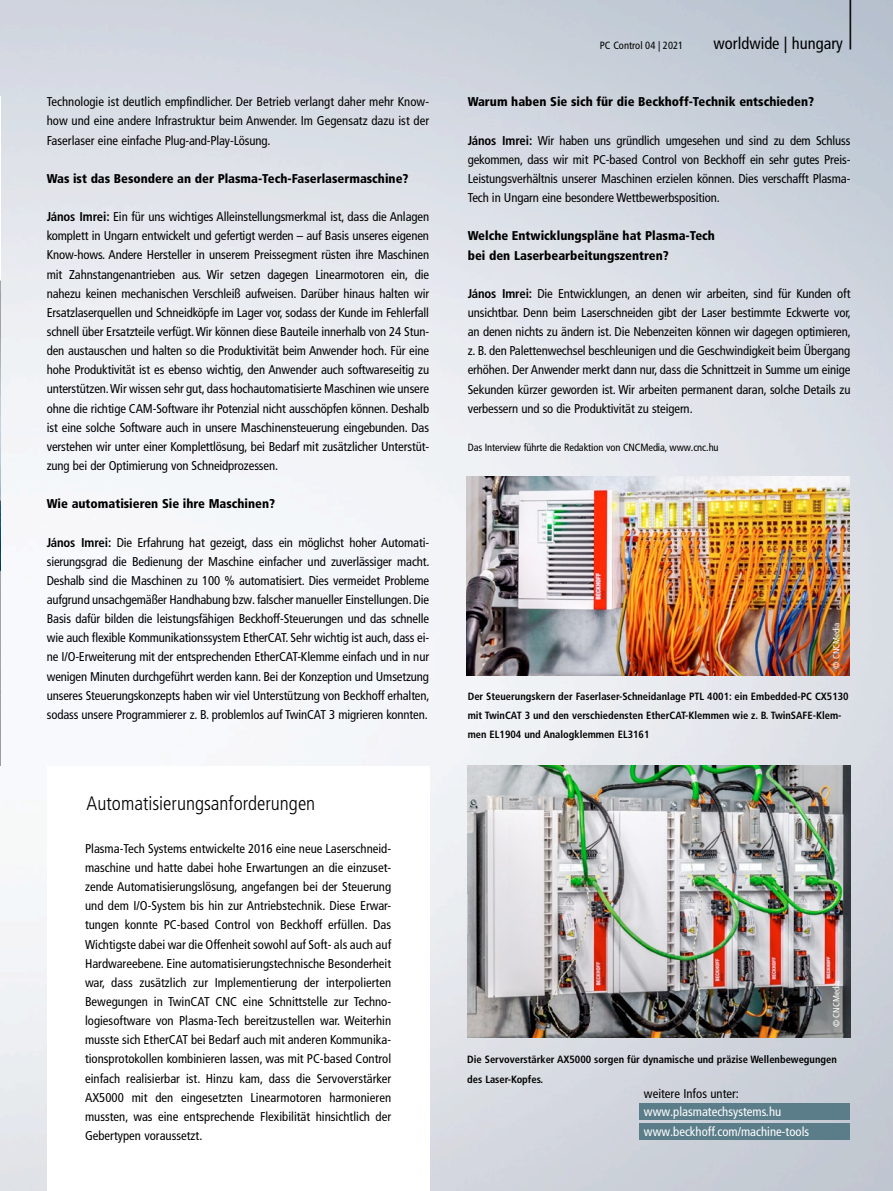
<style>
.page{position:relative;width:893px;height:1191px;background:#fff}
.page>*{position:absolute;margin:0;border:0;box-sizing:border-box;transform-origin:0 0}
.t1{font:300 condensed 61.8px "Frutiger LT Pro";color:#000;scale:.49 1}
.t2{font:300 condensed 19.5px "Frutiger LT Pro";color:#000}
.t3{font:condensed 16.5px "Frutiger LT Pro";color:#000}
.t4{font:condensed 12.75px/19.2px "Frutiger LT Pro";letter-spacing:-.01em;color:#000;text-align:justify}
.t5{font:900 condensed 12.75px/19.2px "Frutiger LT Pro";color:#000}
.t6{font:condensed 12.75px/20.1px "Frutiger LT Pro";color:#fff}
.t7{font:700 condensed 10.5px/19.2px "Frutiger LT Pro";color:#000}
.t8{font:condensed 10.5px "Frutiger LT Pro";letter-spacing:-.01em;color:#000}
.t9{font:condensed 9px "Frutiger LT Pro";color:#fff}
.s1{font-weight:700}
</style>
<div class="page">
<img style="left:0;top:0;width:893px;height:1191px">
<img style="left:0;top:96px;width:1px;height:669px">
<div style="left:47px;top:767px;width:382px;height:424px;background:#fff"></div>
<img style="left:468px;top:765px;width:382px;height:272px">
<img style="left:466px;top:476px;width:383px;height:199px">
<div style="left:640px;top:1103px;width:210px;height:16px;background:#5b7d8a"></div>
<div style="left:640px;top:1123px;width:210px;height:16px;background:#5b7d8a"></div>
<p class="t4" style="left:47px;top:92px;width:384px">Technologie ist deutlich empfindlicher. Der Betrieb verlangt daher mehr Know&shy;how und eine andere Infrastruktur beim Anwender. Im Gegensatz dazu ist der Faserlaser eine einfache Plug-and-Play-Lösung.</p>
<p class="t5" style="left:47px;top:169px;width:363px">Was ist das Besondere an der Plasma-Tech-Faserlasermaschine?</p>
<p class="t4" style="left:47px;top:207px;width:384px"><span class="s1">János Imrei:</span> Ein für uns wichtiges Alleinstellungsmerkmal ist, dass die Anlagen komplett in Ungarn entwickelt und gefertigt werden – auf Basis unseres eigenen Know-hows. Andere Hersteller in unserem Preissegment rüsten ihre Maschinen mit Zahnstangenantrieben aus. Wir setzen dagegen Linearmotoren ein, die nahezu keinen mechanischen Verschleiß aufweisen. Darüber hinaus halten wir Ersatzlaserquellen und Schneidköpfe im Lager vor, sodass der Kunde im Fehlerfall schnell über Ersatzteile verfügt. Wir können diese Bauteile innerhalb von 24 Stun&shy;den austauschen und halten so die Produktivität beim Anwender hoch. Für eine hohe Produktivität ist es ebenso wichtig, den Anwender auch softwareseitig zu unterstützen. Wir wissen sehr gut, dass hochautomatisierte Maschinen wie unsere ohne die richtige CAM-Software ihr Potenzial nicht ausschöpfen können. Deshalb ist eine solche Software auch in unsere Maschinensteuerung eingebunden. Das verstehen wir unter einer Komplettlösung, bei Bedarf mit zusätzlicher Unterstüt&shy;zung bei der Optimierung von Schneidprozessen.</p>
<p class="t5" style="left:47px;top:494px;width:230px">Wie automatisieren Sie ihre Maschinen?</p>
<p class="t4" style="left:47px;top:532px;width:384px"><span class="s1">János Imrei:</span> Die Erfahrung hat gezeigt, dass ein möglichst hoher Automati&shy;sierungsgrad die Bedienung der Maschine einfacher und zuverlässiger macht.<br>Deshalb sind die Maschinen zu 100 % automatisiert. Dies vermeidet Probleme aufgrund unsachgemäßer Handhabung bzw. falscher manueller Einstellungen. Die Basis dafür bilden die leistungsfähigen Beckhoff-Steuerungen und das schnelle wie auch flexible Kommunikationssystem EtherCAT. Sehr wichtig ist auch, dass ei&shy;ne I/O-Erweiterung mit der entsprechenden EtherCAT-Klemme einfach und in nur wenigen Minuten durchgeführt werden kann. Bei der Konzeption und Umsetzung unseres Steuerungskonzepts haben wir viel Unterstützung von Beckhoff erhalten, sodass unsere Programmierer z. B. problemlos auf TwinCAT 3 migrieren konnten.</p>
<h2 class="t2" style="left:87px;top:792px;width:230px">Automatisierungsanforderungen</h2>
<p class="t4" style="left:85px;top:839px;width:308px">Plasma-Tech Systems entwickelte 2016 eine neue Laserschneid&shy;maschine und hatte dabei hohe Erwartungen an die einzuset&shy;zende Automatisierungslösung, angefangen bei der Steuerung und dem I/O-System bis hin zur Antriebstechnik. Diese Erwar&shy;tungen konnte PC-based Control von Beckhoff erfüllen. Das Wichtigste dabei war die Offenheit sowohl auf Soft- als auch auf Hardwareebene. Eine automatisierungstechnische Besonderheit war, dass zusätzlich zur Implementierung der interpolierten Bewegungen in TwinCAT CNC eine Schnittstelle zur Techno&shy;logiesoftware von Plasma-Tech bereitzustellen war. Weiterhin musste sich EtherCAT bei Bedarf auch mit anderen Kommunika&shy;tionsprotokollen kombinieren lassen, was mit PC-based Control einfach realisierbar ist. Hinzu kam, dass die Servoverstärker AX5000 mit den eingesetzten Linearmotoren harmonieren mussten, was eine entsprechende Flexibilität hinsichtlich der Gebertypen voraussetzt.</p>
<h1 class="t1" style="left:847px;top:-23px;width:15px">|</h1>
<p class="t8" style="left:600px;top:39px;width:85px">PC Control 04 | 2021</p>
<p class="t3" style="left:714px;top:34px;width:131px">worldwide | hungary</p>
<p class="t5" style="left:468px;top:92px;width:348px">Warum haben Sie sich für die Beckhoff-Technik entschieden?</p>
<p class="t4" style="left:468px;top:131px;width:384px"><span class="s1">János Imrei:</span> Wir haben uns gründlich umgesehen und sind zu dem Schluss gekommen, dass wir mit PC-based Control von Beckhoff ein sehr gutes Preis-Leistungsverhältnis unserer Maschinen erzielen können. Dies verschafft Plasma-Tech in Ungarn eine besondere Wettbewerbsposition.</p>
<p class="t5" style="left:468px;top:226px;width:249px">Welche Entwicklungspläne hat Plasma-Tech bei den Laserbearbeitungszentren?</p>
<p class="t4" style="left:468px;top:284px;width:385px"><span class="s1">János Imrei:</span> Die Entwicklungen, an denen wir arbeiten, sind für Kunden oft unsichtbar. Denn beim Laserschneiden gibt der Laser bestimmte Eckwerte vor, an denen nichts zu ändern ist. Die Nebenzeiten können wir dagegen optimieren, z. B. den Palettenwechsel beschleunigen und die Geschwindigkeit beim Übergang erhöhen. Der Anwender merkt dann nur, dass die Schnittzeit in Summe um einige Sekunden kürzer geworden ist. Wir arbeiten permanent daran, solche Details zu verbessern und so die Produktivität zu steigern.</p>
<p class="t8" style="left:468px;top:441px;width:252px">Das Interview führte die Redaktion von CNCMedia, www.cnc.hu</p>
<p class="t9" style="left:831px;top:669px;width:48px;rotate:-90deg">© CNCMedia</p>
<p class="t7" style="left:468px;top:686px;width:382px">Der Steuerungskern der Faserlaser-Schneidanlage PTL 4001: ein Embedded-PC CX5130 mit TwinCAT 3 und den verschiedensten EtherCAT-Klemmen wie z. B. TwinSAFE-Klem&shy;men EL1904 und Analogklemmen EL3161</p>
<p class="t9" style="left:831px;top:1027px;width:48px;rotate:-90deg">© CNCMedia</p>
<p class="t7" style="left:467px;top:1050px;width:371px">Die Servoverstärker AX5000 sorgen für dynamische und präzise Wellenbewegungen des Laser-Kopfes.</p>
<p class="t4" style="left:644px;top:1083px;width:97px">weitere Infos unter:</p>
<p class="t6" style="left:644px;top:1101px;width:167px">www.plasmatechsystems.hu www.beckhoff.com/machine-tools</p>
</div>
